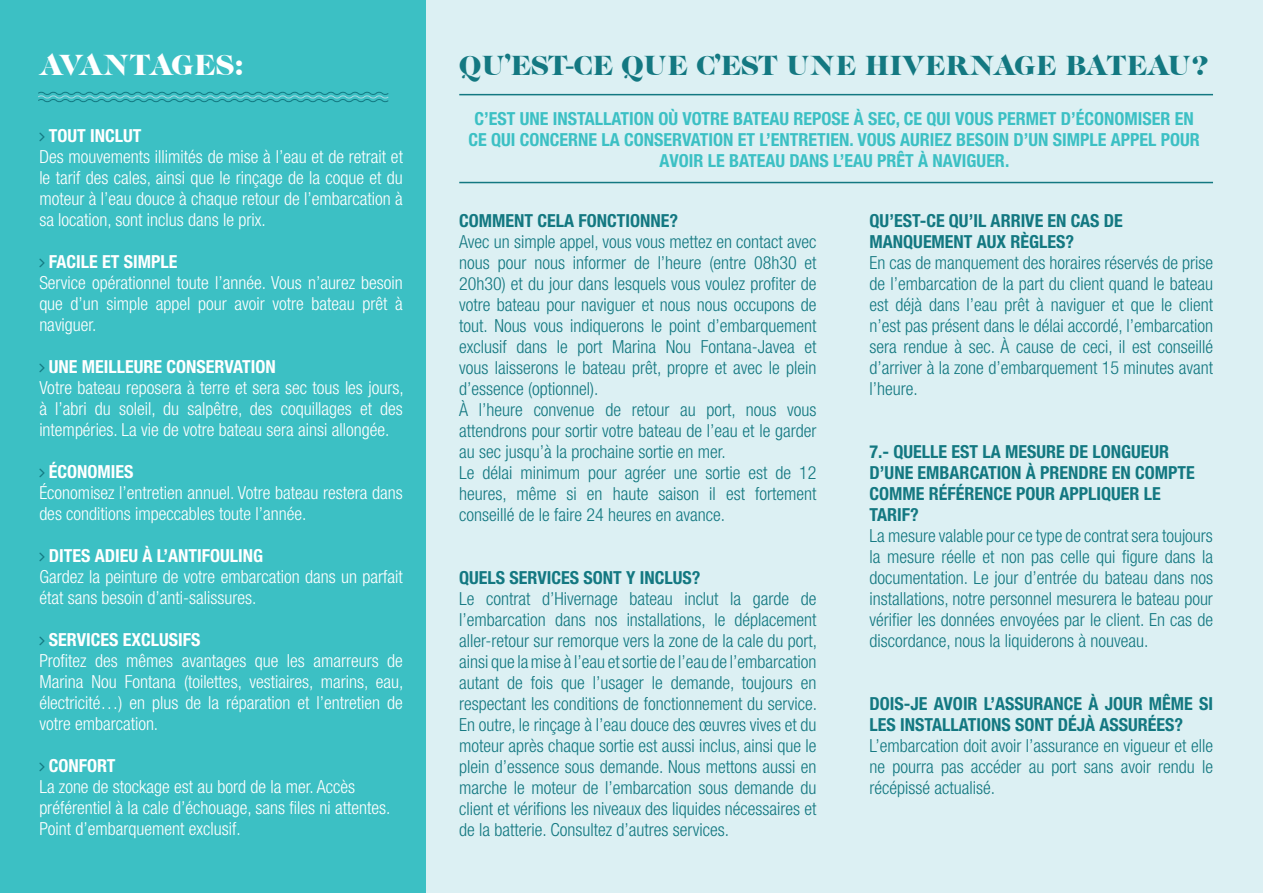
<style>
.page{position:relative;width:1263px;height:893px;background:#fff}
.page>*{position:absolute;margin:0;border:0;box-sizing:border-box;transform-origin:0 0}
.t1{font:30px "Caslon Graphique EF";letter-spacing:-.015em;color:#fff}
.t2{font:28.5px "Caslon Graphique EF";color:#137881}
.t3{font:300 condensed 18px/21px "Helvetica Neue LT Std";color:#137881;text-align:justify}
.t4{font:300 condensed 18px/21px "Helvetica Neue LT Std";color:#fff;text-align:justify}
.t5{font:700 condensed 18px/21px "Helvetica Neue LT Std";color:#137881}
.t6{font:700 condensed 18px/21px "Helvetica Neue LT Std";color:#3cc0c4;text-align:center}
.t7{font:700 condensed 18px "Helvetica Neue LT Std";color:#fff}
</style>
<div class="page">
<div style="left:0;top:0;width:425px;height:893px;background:#3cc0c4"></div>
<div style="left:426px;top:0;width:837px;height:893px;background:#dcf0f3"></div>
<svg style="left:38px;top:91px;width:351px;height:12px"></svg>
<hr style="left:459px;top:94px;width:754px;height:1px;background:#137881">
<hr style="left:459px;top:182px;width:754px;height:1px;background:#137881">
<h1 class="t1" style="left:39px;top:48px;width:205px">AVANTAGES:</h1>
<p class="t7" style="left:49px;top:125px;width:94px">TOUT INCLUT</p>
<p class="t4" style="left:39px;top:146px;width:365px">Des mouvements illimités de mise à l’eau et de retrait et le tarif des cales, ainsi que le rinçage de la coque et du moteur à l’eau douce à chaque retour de l’embarcation à sa location, sont inclus dans le prix.</p>
<p class="t7" style="left:49px;top:251px;width:130px">FACILE ET SIMPLE</p>
<p class="t4" style="left:39px;top:272px;width:365px">Service opérationnel toute l’année. Vous n’aurez besoin que d’un simple appel pour avoir votre bateau prêt à naviguer.</p>
<p class="t7" style="left:49px;top:356px;width:228px">UNE MEILLEURE CONSERVATION</p>
<p class="t4" style="left:39px;top:377px;width:366px">Votre bateau reposera à terre et sera sec tous les jours, à l’abri du soleil, du salpêtre, des coquillages et des intempéries. La vie de votre bateau sera ainsi allongée.</p>
<p class="t7" style="left:49px;top:461px;width:86px">ÉCONOMIES</p>
<p class="t4" style="left:39px;top:482px;width:365px">Économisez l’entretien annuel. Votre bateau restera dans des conditions impeccables toute l’année.</p>
<p class="t7" style="left:49px;top:545px;width:216px">DITES ADIEU À L’ANTIFOULING</p>
<p class="t4" style="left:39px;top:566px;width:365px">Gardez la peinture de votre embarcation dans un parfait état sans besoin d’anti-salissures.</p>
<p class="t7" style="left:49px;top:629px;width:153px">SERVICES EXCLUSIFS</p>
<p class="t4" style="left:39px;top:650px;width:366px">Profitez des mêmes avantages que les amarreurs de Marina Nou Fontana (toilettes, vestiaires, marins, eau, électricité…) en plus de la réparation et l’entretien de votre embarcation.</p>
<p class="t7" style="left:49px;top:755px;width:68px">CONFORT</p>
<p class="t4" style="left:39px;top:776px;width:353px;text-align:left">La zone de stockage est au bord de la mer. Accès préférentiel à la cale d’échouage, sans files ni attentes.<br>Point d’embarquement exclusif.</p>
<h2 class="t2" style="left:459px;top:49px;width:751px">QU’EST-CE QUE C’EST UNE HIVERNAGE BATEAU?</h2>
<p class="t6" style="left:468px;top:108px;width:733px">C’EST UNE INSTALLATION OÙ VOTRE BATEAU REPOSE À SEC, CE QUI VOUS PERMET D’ÉCONOMISER EN<br>CE QUI CONCERNE LA CONSERVATION ET L’ENTRETIEN. VOUS AURIEZ BESOIN D’UN SIMPLE APPEL POUR<br>AVOIR LE BATEAU DANS L’EAU PRÊT À NAVIGUER.</p>
<p class="t5" style="left:459px;top:209px;width:220px">COMMENT CELA FONCTIONNE?</p>
<p class="t3" style="left:459px;top:231px;width:359px;text-align:left">Avec un simple appel, vous vous mettez en contact avec nous pour nous informer de l’heure (entre 08h30 et 20h30) et du jour dans lesquels vous voulez profiter de votre bateau pour naviguer et nous nous occupons de tout. Nous vous indiquerons le point d’embarquement exclusif dans le port Marina Nou Fontana-Javea et vous laisserons le bateau prêt, propre et avec le plein d’essence (optionnel).<br>À l’heure convenue de retour au port, nous vous attendrons pour sortir votre bateau de l’eau et le garder au sec jusqu’à la prochaine sortie en mer.<br>Le délai minimum pour agréer une sortie est de 12 heures, même si en haute saison il est fortement conseillé de le faire 24 heures en avance.</p>
<p class="t5" style="left:459px;top:566px;width:243px">QUELS SERVICES SONT Y INCLUS?</p>
<p class="t3" style="left:459px;top:588px;width:359px">Le contrat d’Hivernage bateau inclut la garde de l’embarcation dans nos installations, le déplacement aller-retour sur remorque vers la zone de la cale du port, ainsi que la mise à l’eau et sortie de l’eau de l’embarcation autant de fois que l’usager le demande, toujours en respectant les conditions de fonctionnement du service.<br>En outre, le rinçage à l’eau douce des œuvres vives et du moteur après chaque sortie est aussi inclus, ainsi que le plein d’essence sous demande. Nous mettons aussi en marche le moteur de l’embarcation sous demande du client et vérifions les niveaux des liquides nécessaires et de la batterie. Consultez d’autres services.</p>
<p class="t5" style="left:870px;top:210px;width:255px">QU’EST-CE QU’IL ARRIVE EN CAS DE<br>MANQUEMENT AUX RÈGLES?</p>
<p class="t3" style="left:870px;top:252px;width:345px">En cas de manquement des horaires réservés de prise de l’embarcation de la part du client quand le bateau est déjà dans l’eau prêt à naviguer et que le client n’est pas présent dans le délai accordé, l’embarcation sera rendue à sec. À cause de ceci, il est conseillé d’arriver à la zone d’embarquement 15 minutes avant l’heure.</p>
<p class="t5" style="left:870px;top:441px;width:327px">7.- QUELLE EST LA MESURE DE LONGUEUR<br>D’UNE EMBARCATION À PRENDRE EN COMPTE<br>COMME RÉFÉRENCE POUR APPLIQUER LE<br>TARIF?</p>
<p class="t3" style="left:870px;top:525px;width:345px">La mesure valable pour ce type de contrat sera toujours la mesure réelle et non pas celle qui figure dans la documentation. Le jour d’entrée du bateau dans nos installations, notre personnel mesurera le bateau pour vérifier les données envoyées par le client. En cas de discordance, nous la liquiderons à nouveau.</p>
<p class="t5" style="left:870px;top:693px;width:345px">DOIS-JE AVOIR L’ASSURANCE À JOUR MÊME SI<br>LES INSTALLATIONS SONT DÉJÀ ASSURÉES?</p>
<p class="t3" style="left:870px;top:735px;width:345px">L’embarcation doit avoir l’assurance en vigueur et elle ne pourra pas accéder au port sans avoir rendu le récépissé actualisé.</p>
</div>
